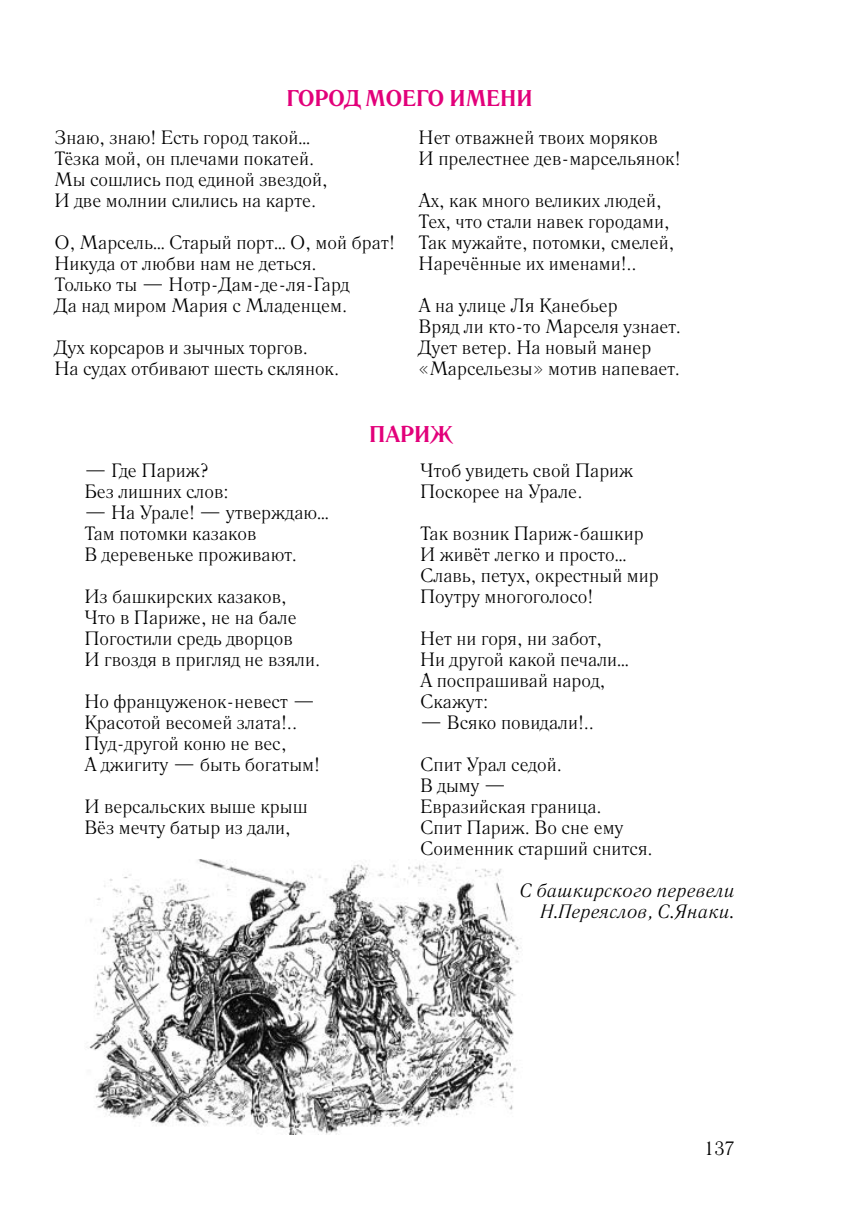
<style>
.page{position:relative;width:844px;height:1231px;background:#fff}
.page>*{position:absolute;margin:0;border:0;box-sizing:border-box;transform-origin:0 0}
.t1{font:700 22.75px "Literaturnaya ITT";color:#e2007a}
.t2{font:19.25px/21px "Literaturnaya ITT";color:#000}
.t3{font:italic 19.25px/21px "Literaturnaya ITT";color:#000;text-align:right}
</style>
<div class="page">
<img style="left:88px;top:859px;width:433px;height:275px">
<p class="t1" style="left:286px;top:84px;width:248px">ГОРОД МОЕГО ИМЕНИ</p>
<p class="t2" style="left:55px;top:127px;width:275px">Знаю, знаю! Есть город такой…<br>Тёзка мой, он плечами покатей.<br>Мы сошлись под единой звездой,<br>И две молнии слились на карте.</p>
<p class="t2" style="left:55px;top:232px;width:341px">О, Марсель… Старый порт… О, мой брат!<br>Никуда от любви нам не деться.<br>Только ты — Нотр-Дам-де-ля-Гард<br>Да над миром Мария с Младенцем.</p>
<p class="t2" style="left:55px;top:337px;width:286px">Дух корсаров и зычных торгов.<br>На судах отбивают шесть склянок.</p>
<p class="t2" style="left:418px;top:127px;width:263px">Нет отважней твоих моряков<br>И прелестнее дев-марсельянок!</p>
<p class="t2" style="left:418px;top:190px;width:257px">Ах, как много великих людей,<br>Тех, что стали навек городами,<br>Так мужайте, потомки, смелей,<br>Наречённые их именами!..</p>
<p class="t2" style="left:418px;top:295px;width:264px">А на улице Ля Канебьер<br>Вряд ли кто-то Марселя узнает.<br>Дует ветер. На новый манер «Марсельезы» мотив напевает.</p>
<p class="t2" style="left:84px;top:460px;width:146px">— Где Париж?<br>Без лишних слов:</p>
<p class="t2" style="left:84px;top:502px;width:246px">— На Урале! — утверждаю…<br>Там потомки казаков<br>В деревеньке проживают.</p>
<p class="t2" style="left:84px;top:586px;width:237px">Из башкирских казаков,<br>Что в Париже, не на бале<br>Погостили средь дворцов<br>И гвоздя в пригляд не взяли.</p>
<p class="t2" style="left:84px;top:691px;width:237px">Но француженок-невест —<br>Красотой весомей злата!..<br>Пуд-другой коню не вес,<br>А джигиту — быть богатым!</p>
<p class="t2" style="left:84px;top:796px;width:225px">И версальских выше крыш<br>Вёз мечту батыр из дали,</p>
<p class="t1" style="left:369px;top:420px;width:85px">ПАРИЖ</p>
<p class="t2" style="left:420px;top:460px;width:215px">Чтоб увидеть свой Париж<br>Поскорее на Урале.</p>
<p class="t2" style="left:420px;top:523px;width:240px">Так возник Париж-башкир<br>И живёт легко и просто…<br>Славь, петух, окрестный мир<br>Поутру многоголосо!</p>
<p class="t2" style="left:420px;top:628px;width:210px">Нет ни горя, ни забот,<br>Ни другой какой печали…<br>А поспрашивай народ,<br>Скажут:</p>
<p class="t2" style="left:420px;top:701px;width:175px;line-height:42px">— Всяко повидали!..<br>Спит Урал седой.</p>
<p class="t2" style="left:420px;top:775px;width:234px">В дыму —<br>Евразийская граница.<br>Спит Париж. Во сне ему<br>Соименник старший снится.</p>
<p class="t3" style="left:520px;top:880px;width:216px">С башкирского перевели<br>Н.Переяслов, С.Янаки.</p>
<p class="t2" style="left:704px;top:1138px;width:32px">137</p>
</div>
